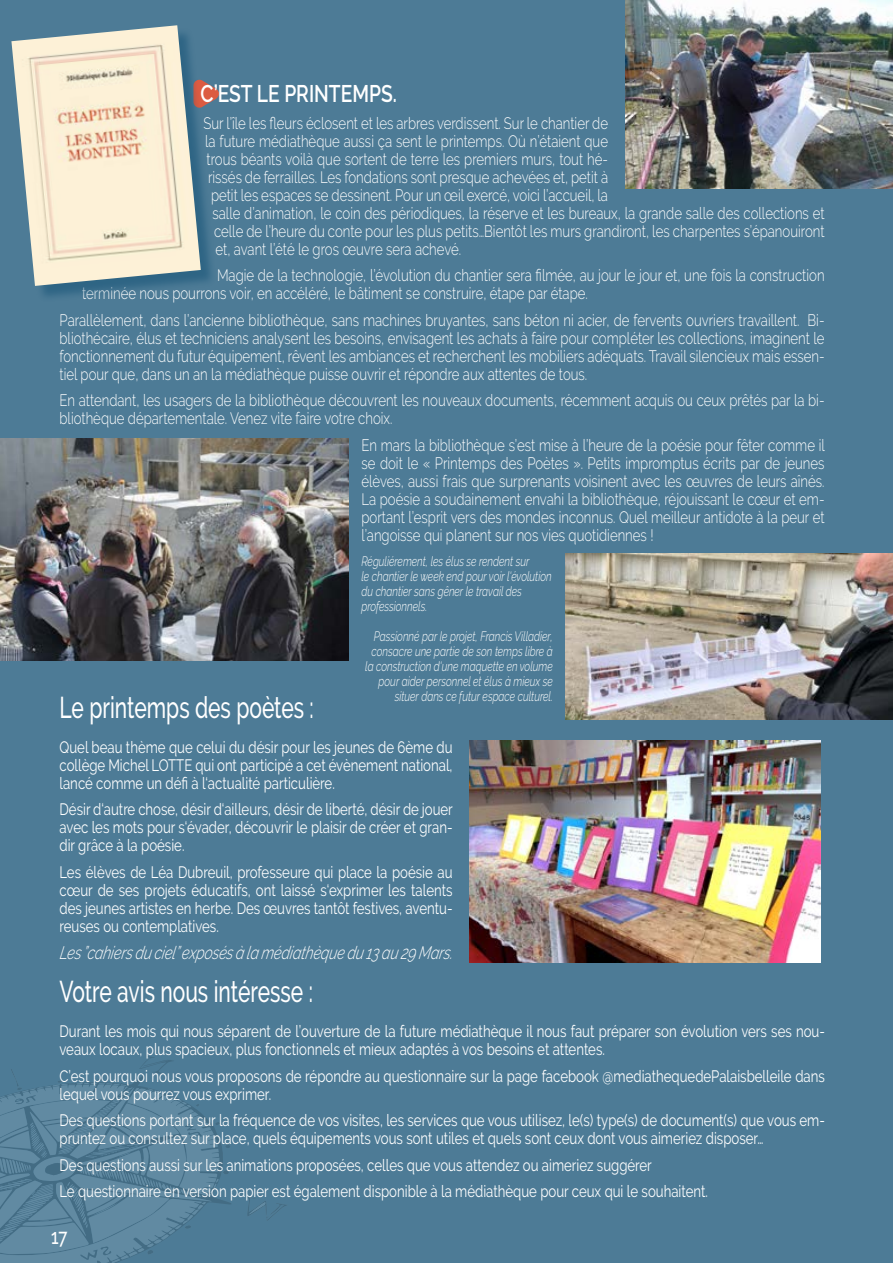
<style>
.page{position:relative;width:893px;height:1263px;background:#4d7b96}
.page>*{position:absolute;margin:0;border:0;box-sizing:border-box;transform-origin:0 0}
.t1{font:500 30px "Raleway";color:#fff;scale:.7 1}
.t2{font:600 24px "Raleway";color:#fff;scale:.8 1}
.t3{font:500 21px "Raleway";color:#fff;scale:.8 1}
.t4{font:italic 300 18px "Raleway";color:#fff;scale:.79 1}
.t5{font:300 16.5px/18px "Raleway";color:#fff;scale:.8 1}
.t6{font:16.5px/18px "Raleway";color:#fff;scale:.8 1}
.t7{font:italic 300 13.5px/15px "Raleway";color:#fff;scale:.75 1}
</style>
<div class="page">
<img style="left:0;top:438px;width:349px;height:222px">
<svg style="left:0;top:1056px;width:287px;height:207px"></svg>
<svg style="left:217px;top:89px;width:2px;height:9px"></svg>
<div style="left:14px;top:28px;width:203px;height:275px;background:#00436a;opacity:.4"></div>
<img style="left:11px;top:25px;width:190px;height:261px">
<img style="left:625px;top:0;width:268px;height:188px">
<img style="left:470px;top:740px;width:350px;height:222px">
<img style="left:566px;top:554px;width:327px;height:166px">
<h2 class="t2" style="left:201px;top:80px;width:247px">C’EST LE PRINTEMPS.</h2>
<p class="t5" style="left:204px;top:114px;width:507px">Sur l’île les fleurs éclosent et les arbres verdissent. Sur le chantier de</p>
<p class="t5" style="left:205px;top:132px;width:505px">la future médiathèque aussi ça sent le printemps. Où n’étaient que</p>
<p class="t5" style="left:207px;top:150px;width:503px">trous béants voilà que sortent de terre les premiers murs, tout hé-</p>
<p class="t5" style="left:208px;top:168px;width:502px">rissés de ferrailles. Les fondations sont presque achevées et, petit à</p>
<p class="t5" style="left:211px;top:186px;width:498px">petit les espaces se dessinent. Pour un œil exercé, voici l’accueil, la</p>
<p class="t5" style="left:213px;top:204px;width:767px">salle d’animation, le coin des périodiques, la réserve et les bureaux, la grande salle des collections et</p>
<p class="t5" style="left:214px;top:222px;width:765px">celle de l’heure du conte pour les plus petits…Bientôt les murs grandiront, les charpentes s’épanouiront</p>
<p class="t5" style="left:216px;top:240px;width:309px">et, avant l’été le gros œuvre sera achevé.</p>
<p class="t5" style="left:82px;top:266px;width:930px;text-indent:135px">Magie de la technologie, l’évolution du chantier sera filmée, au jour le jour et, une fois la construction terminée nous pourrons voir, en accéléré, le bâtiment se construire, étape par étape.</p>
<p class="t5" style="left:60px;top:311px;width:958px;text-align:justify">Parallèlement, dans l’ancienne bibliothèque, sans machines bruyantes, sans béton ni acier, de fervents ouvriers travaillent. Bi&shy;bliothécaire, élus et techniciens analysent les besoins, envisagent les achats à faire pour compléter les collections, imaginent le fonctionnement du futur équipement, rêvent les ambiances et recherchent les mobiliers adéquats. Travail silencieux mais essen&shy;tiel pour que, dans un an la médiathèque puisse ouvrir et répondre aux attentes de tous.</p>
<p class="t5" style="left:60px;top:391px;width:958px">En attendant, les usagers de la bibliothèque découvrent les nouveaux documents, récemment acquis ou ceux prêtés par la bi&shy;bliothèque départementale. Venez vite faire votre choix.</p>
<p class="t5" style="left:361px;top:436px;width:581px;text-align:justify">En mars la bibliothèque s’est mise à l’heure de la poésie pour fêter comme il se doit le « Printemps des Poètes ». Petits impromptus écrits par de jeunes élèves, aussi frais que surprenants voisinent avec les œuvres de leurs aînés.<br>La poésie a soudainement envahi la bibliothèque, réjouissant le cœur et em&shy;portant l’esprit vers des mondes inconnus. Quel meilleur antidote à la peur et l’angoisse qui planent sur nos vies quotidiennes !</p>
<p class="t7" style="left:361px;top:554px;width:255px">Réguliérement, les élus se rendent sur<br>le chantier le week end pour voir l‘évolution du chantier sans gêner le travail des professionnels.</p>
<p class="t7" style="left:365px;top:629px;width:252px;text-align:right">Passionné par le projet, Francis Villadier, consacre une partie de son temps libre à la construction d‘une maquette en volume pour aider personnel et élus à mieux se situer dans ce futur espace culturel.</p>
<h1 class="t1" style="left:60px;top:690px;width:365px">Le printemps des poètes :</h1>
<p class="t6" style="left:60px;top:738px;width:493px;text-align:justify">Quel beau thème que celui du désir pour les jeunes de 6ème du collège Michel LOTTE qui ont participé a cet évènement national, lancé comme un défi à l‘actualité particulière.</p>
<p class="t6" style="left:60px;top:801px;width:493px;text-align:justify">Désir d‘autre chose, désir d‘ailleurs, désir de liberté, désir de jouer avec les mots pour s‘évader, découvrir le plaisir de créer et gran&shy;dir grâce à la poésie.</p>
<p class="t6" style="left:60px;top:863px;width:493px;text-align:justify">Les élèves de Léa Dubreuil, professeure qui place la poésie au cœur de ses projets éducatifs, ont laissé s‘exprimer les talents des jeunes artistes en herbe. Des œuvres tantôt festives, aventu&shy;reuses ou contemplatives.</p>
<p class="t4" style="left:60px;top:942px;width:503px">Les ”cahiers du ciel” exp osés à la médiathèque du 13 au 29 Mars.</p>
<h1 class="t1" style="left:60px;top:974px;width:363px">Votre avis nous intéresse :</h1>
<p class="t6" style="left:60px;top:1022px;width:958px">Durant les mois qui nous séparent de l’ouverture de la future médiathèque il nous faut préparer son évolution vers ses nou&shy;veaux locaux, plus spacieux, plus fonctionnels et mieux adaptés à vos besoins et attentes.</p>
<p class="t6" style="left:60px;top:1067px;width:958px">C’est pourquoi nous vous proposons de répondre au questionnaire sur la page facebook @mediathequedePalaisbelleile dans lequel vous pourrez vous exprimer.</p>
<p class="t6" style="left:60px;top:1111px;width:958px">Des questions portant sur la fréquence de vos visites, les services que vous utilisez, le(s) type(s) de document(s) que vous em&shy;pruntez ou consultez sur place, quels équipements vous sont utiles et quels sont ceux dont vous aimeriez disposer…</p>
<p class="t6" style="left:60px;top:1151px;width:812px;line-height:26.5px">Des questions aussi sur les animations proposées, celles que vous attendez ou aimeriez suggérer<br>Le questionnaire en version papier est également disponible à la médiathèque pour ceux qui le souhaitent.</p>
<p class="t3" style="left:51px;top:1225px;width:22px">17</p>
</div>
